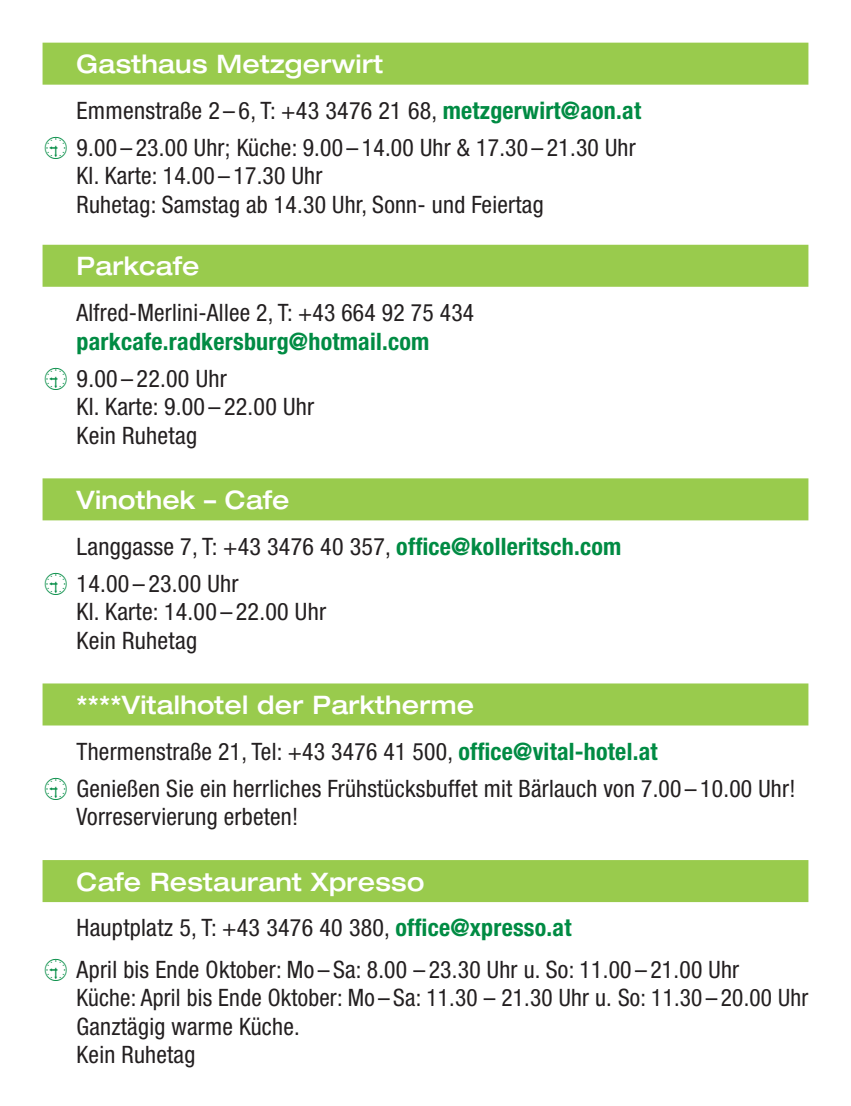
<style>
.page{position:relative;width:851px;height:1106px;background:#fff}
.page>*{position:absolute;margin:0;border:0;box-sizing:border-box;transform-origin:0 0}
.t1{font:500 expanded 25.5px "Helvetica Neue LT Pro";letter-spacing:.01em;color:#fff;scale:.94 1}
.t2{font:condensed 24px/28.5px "Helvetica Neue LT Pro";letter-spacing:.01em;color:#231f20}
.t3{font:700 condensed 24px "Helvetica Neue LT Pro";letter-spacing:.01em;color:#008b43}
.s1{font-weight:700;color:#008b43}
.s2{font-weight:500;font-stretch:expanded;font-size:25.5px;color:#fff}
</style>
<div class="page">
<div style="left:43px;top:43px;width:765px;height:42px;background:#99cb4d"></div>
<div style="left:43px;top:245px;width:765px;height:42px;background:#99cb4d"></div>
<div style="left:43px;top:478px;width:765px;height:42px;background:#99cb4d"></div>
<div style="left:43px;top:683px;width:765px;height:42px;background:#99cb4d"></div>
<div style="left:43px;top:860px;width:765px;height:42px;background:#99cb4d"></div>
<p class="t1" style="left:77px;top:48px;width:327px">Gasthaus Metzgerwirt</p>
<p class="t2" style="left:77px;top:92px;width:566px;line-height:36.9px">Emmenstraße 2 – 6, T: +43 3476 21 68, <span class="s1">metzgerwirt@aon.at<br></span>9.00 – 23.00 Uhr; Küche: 9.00 – 14.00 Uhr &amp; 17.30 – 21.30 Uhr</p>
<p class="t2" style="left:77px;top:161px;width:468px">Kl. Karte: 14.00 – 17.30 Uhr<br>Ruhetag: Samstag ab 14.30 Uhr, Sonn- und Feiertag</p>
<p class="t1" style="left:77px;top:250px;width:132px">Parkcafe</p>
<p class="t2" style="left:77px;top:298px;width:399px">Alfred-Merlini-Allee 2, T: +43 664 92 75 434</p>
<p class="t3" style="left:77px;top:326px;width:354px">parkcafe.radkersburg@hotmail.com</p>
<p class="t2" style="left:77px;top:363px;width:239px">9.00 – 22.00 Uhr<br>Kl. Karte: 9.00 – 22.00 Uhr<br>Kein Ruhetag</p>
<p class="t1" style="left:77px;top:483px;width:228px">Vinothek – Cafe</p>
<p class="t2" style="left:77px;top:527px;width:546px;line-height:36.9px">Langgasse 7, T: +43 3476 40 357, <span class="s1">office@kolleritsch.com<br></span>14.00 – 23.00 Uhr</p>
<p class="t2" style="left:77px;top:597px;width:251px">Kl. Karte: 14.00 – 22.00 Uhr<br>Kein Ruhetag</p>
<p class="t1" style="left:77px;top:688px;width:424px">****Vitalhotel der Parktherme</p>
<p class="t2" style="left:77px;top:732px;width:720px;line-height:36.9px">Thermenstraße 21, Tel: +43 3476 41 500, <span class="s1">office@vital-hotel.at<br></span>Genießen Sie ein herrliches Frühstücksbuffet mit Bärlauch von 7.00 – 10.00 Uhr!</p>
<p class="t2" style="left:77px;top:802px;width:223px">Vorreservierung erbeten!</p>
<p class="t1" style="left:77px;top:865px;width:371px">Cafe Restaurant Xpresso</p>
<p class="t2" style="left:77px;top:906px;width:664px;line-height:41.4px">Hauptplatz 5, T: +43 3476 40 380, <span class="s1">office@xpresso.at<br></span>April bis Ende Oktober: Mo – Sa: 8.00 – 23.30 Uhr u. So: 11.00 – 21.00 Uhr</p>
<p class="t2" style="left:77px;top:983px;width:733px">Küche: April bis Ende Oktober: Mo – Sa: 11.30 – 21.30 Uhr u. So: 11.30 – 20.00 Uhr<br>Ganztägig warme Küche.<br>Kein Ruhetag<span class="s2">B</span></p>
</div>
